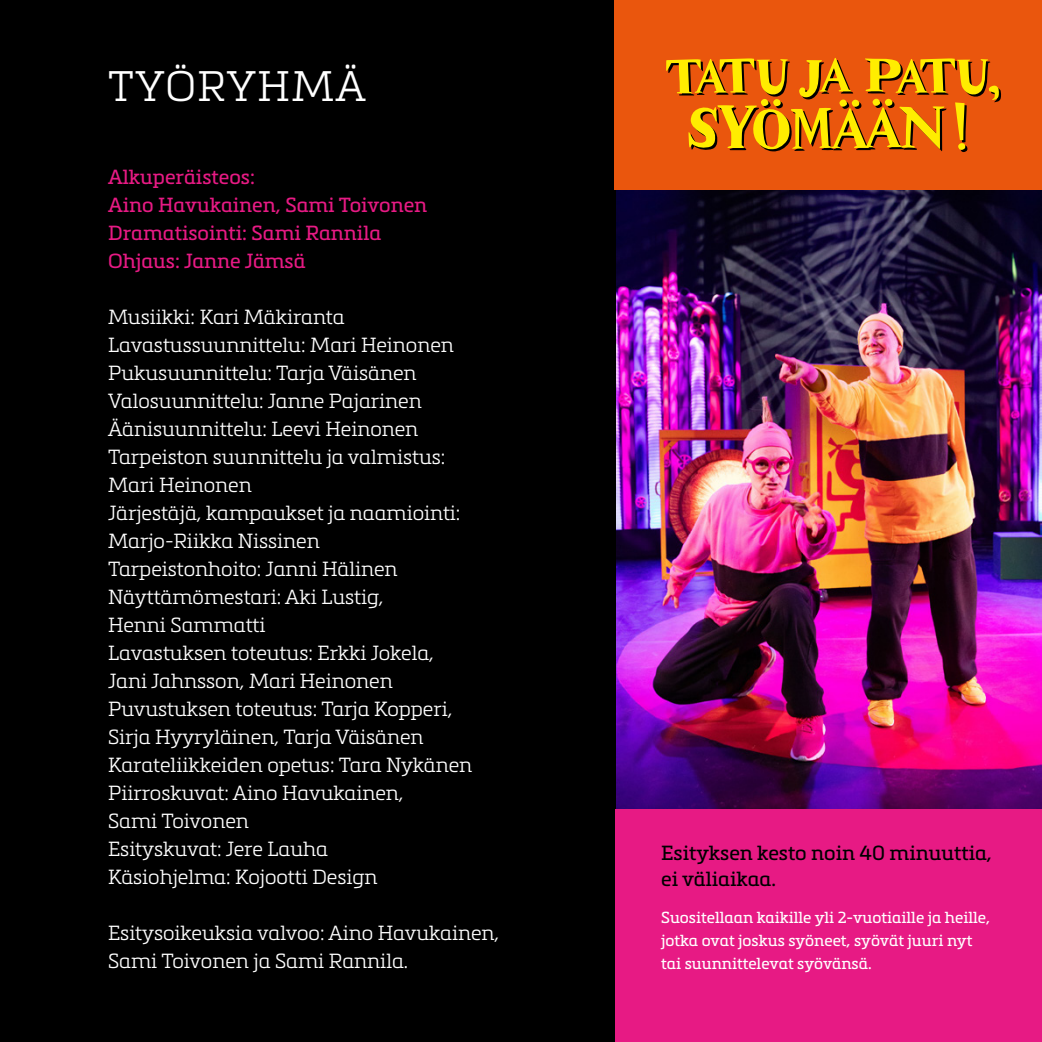
<style>
.page{position:relative;width:1042px;height:1042px;background:#fff}
.page>*{position:absolute;margin:0;border:0;box-sizing:border-box;transform-origin:0 0}
.LEIPIS{font:300 42px "Metronic Slab Pro";letter-spacing:.04em;color:#fff}
.LEIPIS-2{font:300 20.12px/28px "Metronic Slab Pro";color:#fff}
.LEIPIS-3{font:20.12px "Metronic Slab Pro";color:#e71a84}
.LEIPIS-4{font:20.12px "Metronic Slab Pro";color:#000}
.LEIPIS-5{font:15.75px/22.8px "Metronic Slab Pro";color:#fff}
</style>
<div class="page">
<img style="left:615px;top:190px;width:427px;height:619px">
<div style="left:0;top:0;width:615px;height:1042px;background:#000"></div>
<div style="left:615px;top:809px;width:427px;height:233px;background:#e71a84"></div>
<div style="left:614px;top:0;width:428px;height:190px;background:#ea560d"></div>
<svg style="left:666px;top:58px;width:335px;height:94px"></svg>
<div style="left:958px;top:143px;width:7px;height:7px;background:#ffed00;border-radius:3px"></div>
<p class="LEIPIS" style="left:108px;top:58px;width:259px">TYÖRYHMÄ</p>
<p class="LEIPIS-3" style="left:108px;top:162px;width:148px">Alkuperäisteos:</p>
<p class="LEIPIS-3" style="left:108px;top:190px;width:320px">Aino Havukainen, Sami Toivonen</p>
<p class="LEIPIS-3" style="left:108px;top:218px;width:275px">Dramatisointi: Sami Rannila</p>
<p class="LEIPIS-3" style="left:108px;top:246px;width:199px">Ohjaus: Janne Jämsä</p>
<p class="LEIPIS-2" style="left:108px;top:302px;width:238px">Musiikki: Kari Mäkiranta</p>
<p class="LEIPIS-2" style="left:108px;top:330px;width:347px">Lavastussuunnittelu: Mari Heinonen</p>
<p class="LEIPIS-2" style="left:108px;top:358px;width:310px">Pukusuunnittelu: Tarja Väisänen</p>
<p class="LEIPIS-2" style="left:108px;top:386px;width:315px">Valosuunnittelu: Janne Pajarinen</p>
<p class="LEIPIS-2" style="left:108px;top:414px;width:312px">Äänisuunnittelu: Leevi Heinonen</p>
<p class="LEIPIS-2" style="left:108px;top:442px;width:339px">Tarpeiston suunnittelu ja valmistus:</p>
<p class="LEIPIS-2" style="left:108px;top:470px;width:354px">Mari Heinonen<br>Järjestäjä, kampaukset ja naamiointi:</p>
<p class="LEIPIS-2" style="left:108px;top:526px;width:213px">Marjo-Riikka Nissinen</p>
<p class="LEIPIS-2" style="left:108px;top:554px;width:291px">Tarpeistonhoito: Janni Hälinen</p>
<p class="LEIPIS-2" style="left:108px;top:582px;width:277px">Näyttämömestari: Aki Lustig,<br>Henni Sammatti</p>
<p class="LEIPIS-2" style="left:108px;top:638px;width:327px">Lavastuksen toteutus: Erkki Jokela,<br>Jani Jahnsson, Mari Heinonen</p>
<p class="LEIPIS-2" style="left:108px;top:694px;width:346px">Puvustuksen toteutus: Tarja Kopperi,</p>
<p class="LEIPIS-2" style="left:108px;top:722px;width:366px">Sirja Hyyryläinen, Tarja Väisänen<br>Karateliikkeiden opetus: Tara Nykänen</p>
<p class="LEIPIS-2" style="left:108px;top:778px;width:297px">Piirroskuvat: Aino Havukainen,<br>Sami Toivonen</p>
<p class="LEIPIS-2" style="left:108px;top:834px;width:221px">Esityskuvat: Jere Lauha</p>
<p class="LEIPIS-2" style="left:108px;top:862px;width:271px">Käsiohjelma: Kojootti Design</p>
<p class="LEIPIS-2" style="left:108px;top:918px;width:393px">Esitysoikeuksia valvoo: Aino Havukainen,<br>Sami Toivonen ja Sami Rannila.</p>
<p class="LEIPIS-4" style="left:661px;top:838px;width:332px">Esityksen kesto noin 40 minuuttia,</p>
<p class="LEIPIS-4" style="left:661px;top:865px;width:116px">ei väliaikaa.</p>
<p class="LEIPIS-5" style="left:661px;top:905px;width:330px">Suositellaan kaikille yli 2-vuotiaille ja heille, jotka ovat joskus syöneet, syövät juuri nyt tai suunnittelevat syövänsä.</p>
</div>
